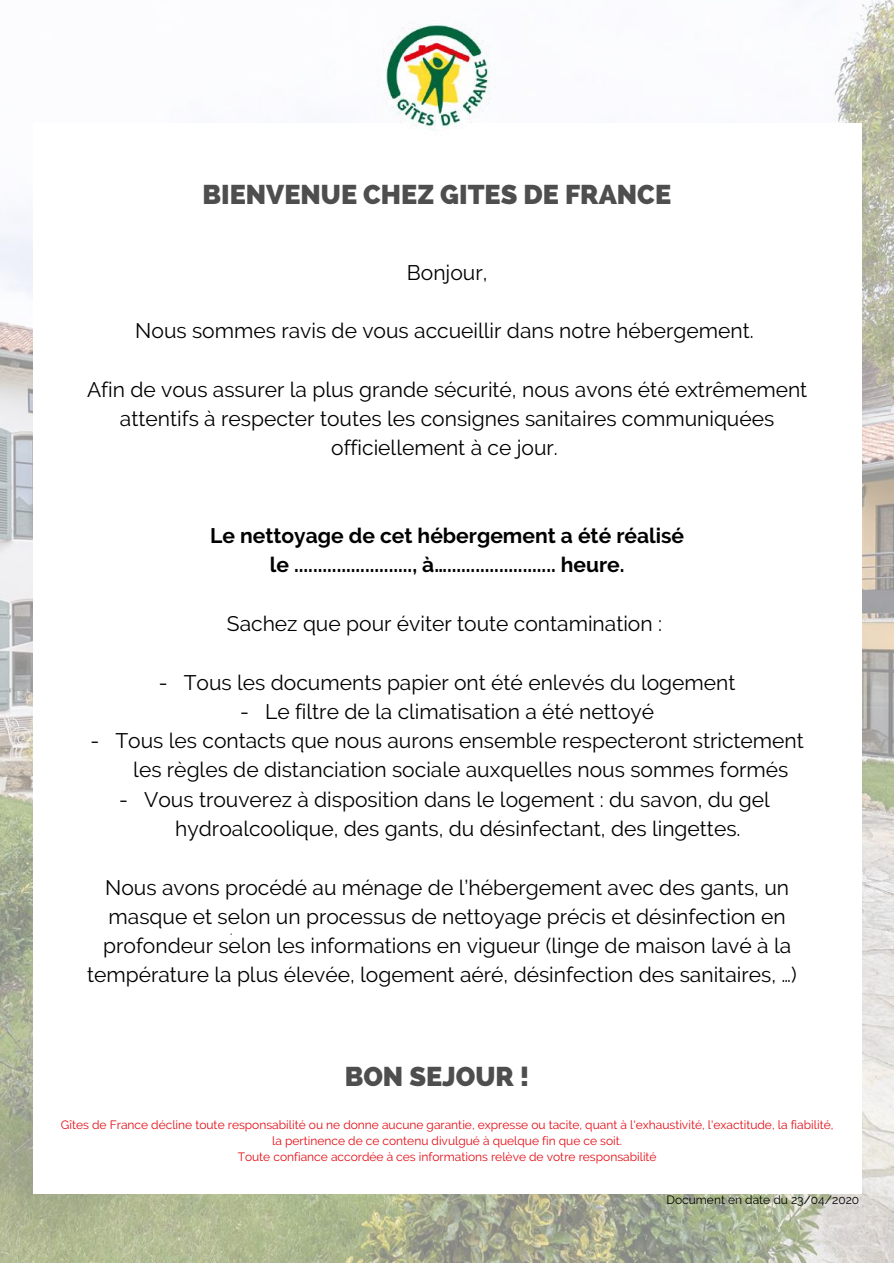
<style>
.page{position:relative;width:894px;height:1264px;background:#fff}
.page>*{position:absolute;margin:0;border:0;box-sizing:border-box;transform-origin:0 0}
.t1{font:800 27px "Raleway";color:#4e4e4e}
.t2{font:21px/29.2px "Raleway";color:#000;text-align:center}
.t3{font:700 21px/29.2px "Raleway";color:#000;text-align:center}
.t4{font:16.5px "Raleway";color:#4e4e4e}
.t5{font:12px/15.8px "Raleway";color:#e40d15;text-align:center}
.t6{font:12px "Raleway";color:#000}
</style>
<div class="page">
<img style="left:0;top:0;width:893px;height:1262px">
<div style="left:33px;top:194px;width:828px;height:937px;background:#fff"></div>
<div style="left:33px;top:123px;width:828px;height:71px;background:#fff"></div>
<div style="left:33px;top:1131px;width:828px;height:62px;background:#fff"></div>
<img style="left:370px;top:10px;width:132px;height:121px">
<p class="t1" style="left:202px;top:179px;width:470px">BIENVENUE CHEZ GITES DE FRANCE</p>
<p class="t2" style="left:407px;top:257px;width:82px">Bonjour,</p>
<p class="t2" style="left:135px;top:316px;width:619px">Nous sommes ravis de vous accueillir dans notre hébergement.</p>
<p class="t2" style="left:87px;top:374px;width:721px">Afin de vous assurer la plus grande sécurité, nous avons été extrêmement attentifs à respecter toutes les consignes sanitaires communiquées officiellement à ce jour.</p>
<p class="t3" style="left:210px;top:521px;width:475px">Le nettoyage de cet hébergement a été réalisé le ........................., à…....................... heure.</p>
<p class="t2" style="left:227px;top:609px;width:436px">Sachez que pour éviter toute contamination :</p>
<p class="t2" style="left:159px;top:667px;width:578px">- Tous les documents papier ont été enlevés du logement</p>
<p class="t2" style="left:240px;top:696px;width:415px">- Le filtre de la climatisation a été nettoyé</p>
<p class="t2" style="left:133px;top:726px;width:672px;text-align:left;text-indent:-43px">- Tous les contacts que nous aurons ensemble respecteront strictement les règles de distanciation sociale auxquelles nous sommes formés</p>
<p class="t2" style="left:175px;top:784px;width:596px;text-align:left;text-indent:-56px">- Vous trouverez à disposition dans le logement : du savon, du gel hydroalcoolique, des gants, du désinfectant, des lingettes.</p>
<p class="t2" style="left:87px;top:872px;width:711px">Nous avons procédé au ménage de l’hébergement avec des gants, un masque et selon un processus de nettoyage précis et désinfection en profondeur selon les informations en vigueur (linge de maison lavé à la température la plus élevée, logement aéré, désinfection des sanitaires, …)</p>
<p class="t4" style="left:230px;top:919px;width:5px">.</p>
<p class="t1" style="left:344px;top:1061px;width:186px">BON SEJOUR !</p>
<p class="t5" style="left:61px;top:1117px;width:773px">Gîtes de France décline toute responsabilité ou ne donne aucune garantie, expresse ou tacite, quant à l'exhaustivité, l'exactitude, la fiabilité, la pertinence de ce contenu divulgué à quelque fin que ce soit.<br>Toute confiance accordée à ces informations relève de votre responsabilité</p>
<p class="t6" style="left:666px;top:1192px;width:194px">Document en date du 23/04/2020</p>
</div>
